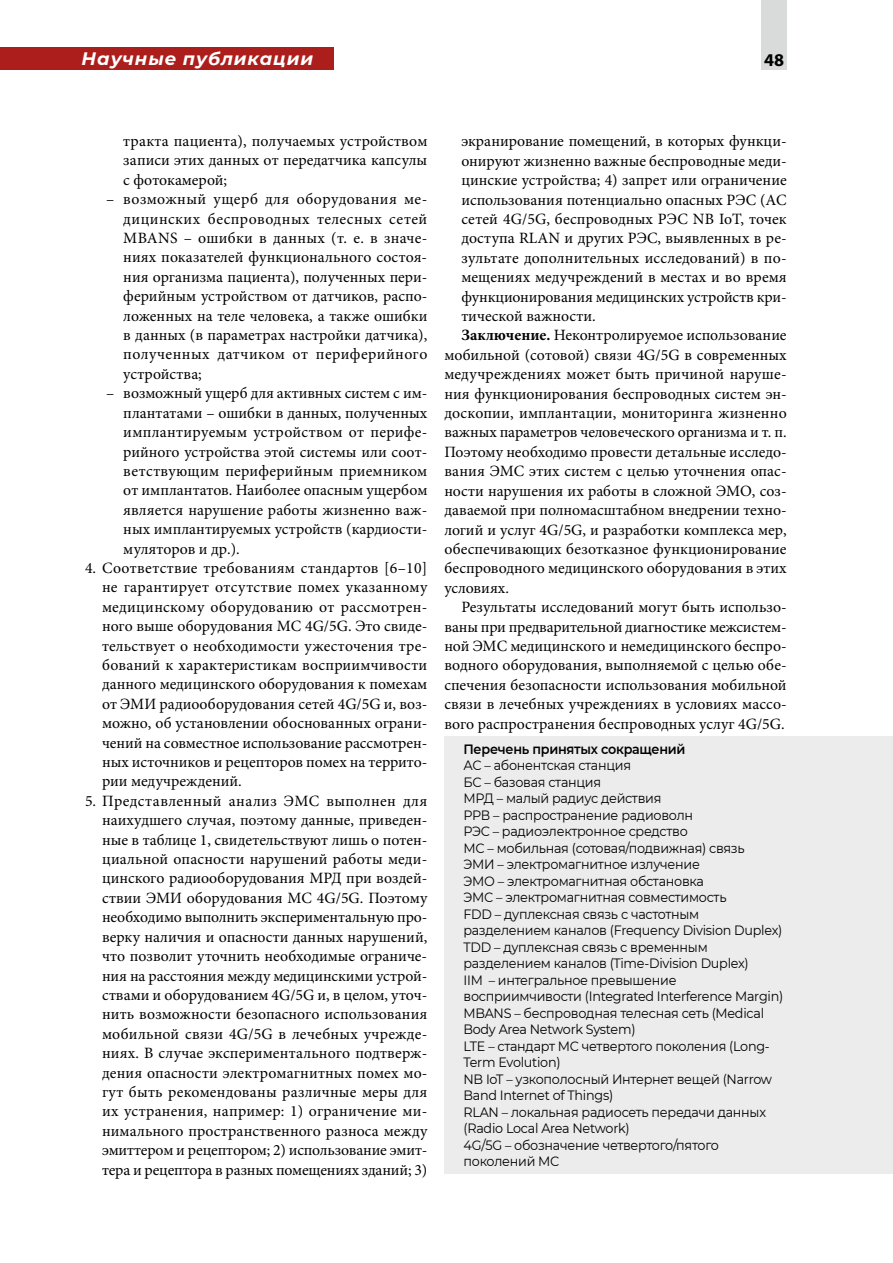
<style>
.page{position:relative;width:893px;height:1263px;background:#fff}
.page>*{position:absolute;margin:0;border:0;box-sizing:border-box;transform-origin:0 0}
.t1{font:italic 700 18px "Montserrat";letter-spacing:.05em;color:#fff}
.t2{font:700 18px "Myriad Pro";color:#000}
.t3{font:15.75px/19.4px "Minion Pro";color:#000;text-align:justify}
.t4{font:13.5px/16.5px "Montserrat";letter-spacing:-.02em;color:#000;scale:.94 1}
.t5{font:600 13.5px "Montserrat";letter-spacing:-.02em;color:#000;scale:.94 1}
.s1{font-weight:700}
</style>
<div class="page">
<div style="left:0;top:47px;width:334px;height:23px;background:#ac1e1c"></div>
<div style="left:444px;top:736px;width:449px;height:438px;background:#ececec"></div>
<div style="left:761px;top:0;width:26px;height:70px;background:#d9dada"></div>
<p class="t1" style="left:82px;top:46px;width:233px">Научные публикации</p>
<p class="t2" style="left:764px;top:48px;width:21px">48</p>
<p class="t3" style="left:123px;top:131px;width:306px">тракта пациента), получаемых устройством записи этих данных от передатчика капсулы с фотокамерой;</p>
<p class="t3" style="left:123px;top:190px;width:306px;text-indent:-17px">– возможный ущерб для оборудования ме&shy;дицинских беспроводных телесных сетей MBANS – ошибки в данных (т. е. в значе&shy;ниях показателей функционального состоя&shy;ния организма пациента), полученных пери&shy;ферийным устройством от датчиков, распо&shy;ложенных на теле человека, а также ошибки в данных (в параметрах настройки датчика), полученных датчиком от периферийного устройства;</p>
<p class="t3" style="left:123px;top:384px;width:306px;text-indent:-17px">– возможный ущерб для активных систем c им&shy;плантатами – ошибки в данных, полученных имплантируемым устройством от перифе&shy;рийного устройства этой системы или соот&shy;ветствующим периферийным приемником от имплантатов. Наиболее опасным ущербом является нарушение работы жизненно важ&shy;ных имплантируемых устройств (кардиости&shy;муляторов и др.).</p>
<p class="t3" style="left:102px;top:558px;width:327px;text-indent:-17px">4. Соответствие требованиям стандартов [6–10] не гарантирует отсутствие помех указанному медицинскому оборудованию от рассмотрен&shy;ного выше оборудования МС 4G/5G. Это свиде&shy;тельствует о необходимости ужесточения тре&shy;бований к характеристикам восприимчивости данного медицинского оборудования к помехам от ЭМИ радиооборудования сетей 4G/5G и, воз&shy;можно, об установлении обоснованных ограни&shy;чений на совместное использование рассмотрен&shy;ных источников и рецепторов помех на террито&shy;рии медучреждений.</p>
<p class="t3" style="left:102px;top:791px;width:327px;text-indent:-17px">5. Представленный анализ ЭМС выполнен для наихудшего случая, поэтому данные, приведен&shy;ные в таблице 1, свидетельствуют лишь о потен&shy;циальной опасности нарушений работы меди&shy;цинского радиооборудования МРД при воздей&shy;ствии ЭМИ оборудования МС 4G/5G. Поэтому необходимо выполнить экспериментальную про&shy;верку наличия и опасности данных нарушений, что позволит уточнить необходимые ограниче&shy;ния на расстояния между медицинскими устрой&shy;ствами и оборудованием 4G/5G и, в целом, уточ&shy;нить возможности безопасного использования мобильной связи 4G/5G в лечебных учрежде&shy;ниях. В случае экспериментального подтверж&shy;дения опасности электромагнитных помех мо&shy;гут быть рекомендованы различные меры для их устранения, например: 1) ограничение ми&shy;нимального пространственного разноса между эмиттером и рецептором; 2) использование эмит&shy;тера и рецептора в разных помещениях зданий; 3)</p>
<p class="t3" style="left:461px;top:132px;width:327px">экранирование помещений, в которых функци-</p>
<p class="t3" style="left:461px;top:151px;width:327px">онируют жизненно важные беспроводные меди-</p>
<p class="t3" style="left:461px;top:171px;width:327px">цинские устройства; 4) запрет или ограничение</p>
<p class="t3" style="left:461px;top:190px;width:327px">использования потенциально опасных РЭС (АС</p>
<p class="t3" style="left:461px;top:209px;width:327px">сетей 4G/5G, беспроводных РЭС NB IoT, точек</p>
<p class="t3" style="left:461px;top:229px;width:327px">доступа RLAN и других РЭС, выявленных в ре-</p>
<p class="t3" style="left:461px;top:248px;width:327px">зультате дополнительных исследований) в по-</p>
<p class="t3" style="left:461px;top:268px;width:327px">мещениях медучреждений в местах и во время</p>
<p class="t3" style="left:461px;top:287px;width:327px">функционирования медицинских устройств кри-</p>
<p class="t3" style="left:461px;top:306px;width:136px">тической важности.</p>
<p class="t3" style="left:461px;top:326px;width:327px"><span class="s1">Заключение.</span> Неконтролируемое использование</p>
<p class="t3" style="left:444px;top:345px;width:344px">мобильной (сотовой) связи 4G/5G в современных</p>
<p class="t3" style="left:444px;top:365px;width:344px">медучреждениях может быть причиной наруше-</p>
<p class="t3" style="left:444px;top:384px;width:344px">ния функционирования беспроводных систем эн-</p>
<p class="t3" style="left:444px;top:403px;width:344px">доскопии, имплантации, мониторинга жизненно</p>
<p class="t3" style="left:444px;top:423px;width:344px">важных параметров человеческого организма и т. п.</p>
<p class="t3" style="left:444px;top:442px;width:344px">Поэтому необходимо провести детальные исследо-</p>
<p class="t3" style="left:444px;top:462px;width:344px">вания ЭМС этих систем с целью уточнения опас-</p>
<p class="t3" style="left:444px;top:481px;width:344px">ности нарушения их работы в сложной ЭМО, соз-</p>
<p class="t3" style="left:444px;top:500px;width:344px">даваемой при полномасштабном внедрении техно-</p>
<p class="t3" style="left:444px;top:520px;width:344px">логий и услуг 4G/5G, и разработки комплекса мер,</p>
<p class="t3" style="left:444px;top:539px;width:344px">обеспечивающих безотказное функционирование</p>
<p class="t3" style="left:444px;top:559px;width:344px">беспроводного медицинского оборудования в этих</p>
<p class="t3" style="left:444px;top:578px;width:66px">условиях.</p>
<p class="t3" style="left:461px;top:597px;width:327px">Результаты исследований могут быть использо-</p>
<p class="t3" style="left:444px;top:617px;width:344px">ваны при предварительной диагностике межсистем-</p>
<p class="t3" style="left:444px;top:636px;width:344px">ной ЭМС медицинского и немедицинского беспро-</p>
<p class="t3" style="left:444px;top:656px;width:344px">водного оборудования, выполняемой с целью обе-</p>
<p class="t3" style="left:444px;top:675px;width:344px">спечения безопасности использования мобильной</p>
<p class="t3" style="left:444px;top:694px;width:344px">связи в лечебных учреждениях в условиях массо-</p>
<p class="t3" style="left:444px;top:714px;width:342px">вого распространения беспроводных услуг 4G/5G.</p>
<p class="t5" style="left:463px;top:739px;width:238px">Перечень принятых сокращений</p>
<p class="t4" style="left:463px;top:757px;width:342px">АС – абонентская станция<br>БС – базовая станция<br>МРД – малый радиус действия<br>РРВ – распространение радиоволн<br>РЭС – радиоэлектронное средство<br>МС – мобильная (сотовая/подвижная) связь<br>ЭМИ – электромагнитное излучение<br>ЭМО – электромагнитная обстановка<br>ЭМС – электромагнитная совместимость<br>FDD – дуплексная связь с частотным разделением каналов (Frequency Division Duplex)<br>TDD – дуплексная связь с временным разделением каналов (Time-Division Duplex)<br>IIM – интегральное превышение восприимчивости (Integrated Interference Margin)<br>MBANS – беспроводная телесная сеть (Medical Body Area Network System)<br>LTE – стандарт МС четвертого поколения (Long-Term Evolution)<br>NB IoT – узкополосный Интернет вещей (Narrow Band Internet of Things)<br>RLAN – локальная радиосеть передачи данных (Radio Local Area Network)<br>4G/5G – обозначение четвертого/пятого поколений МС</p>
</div>
